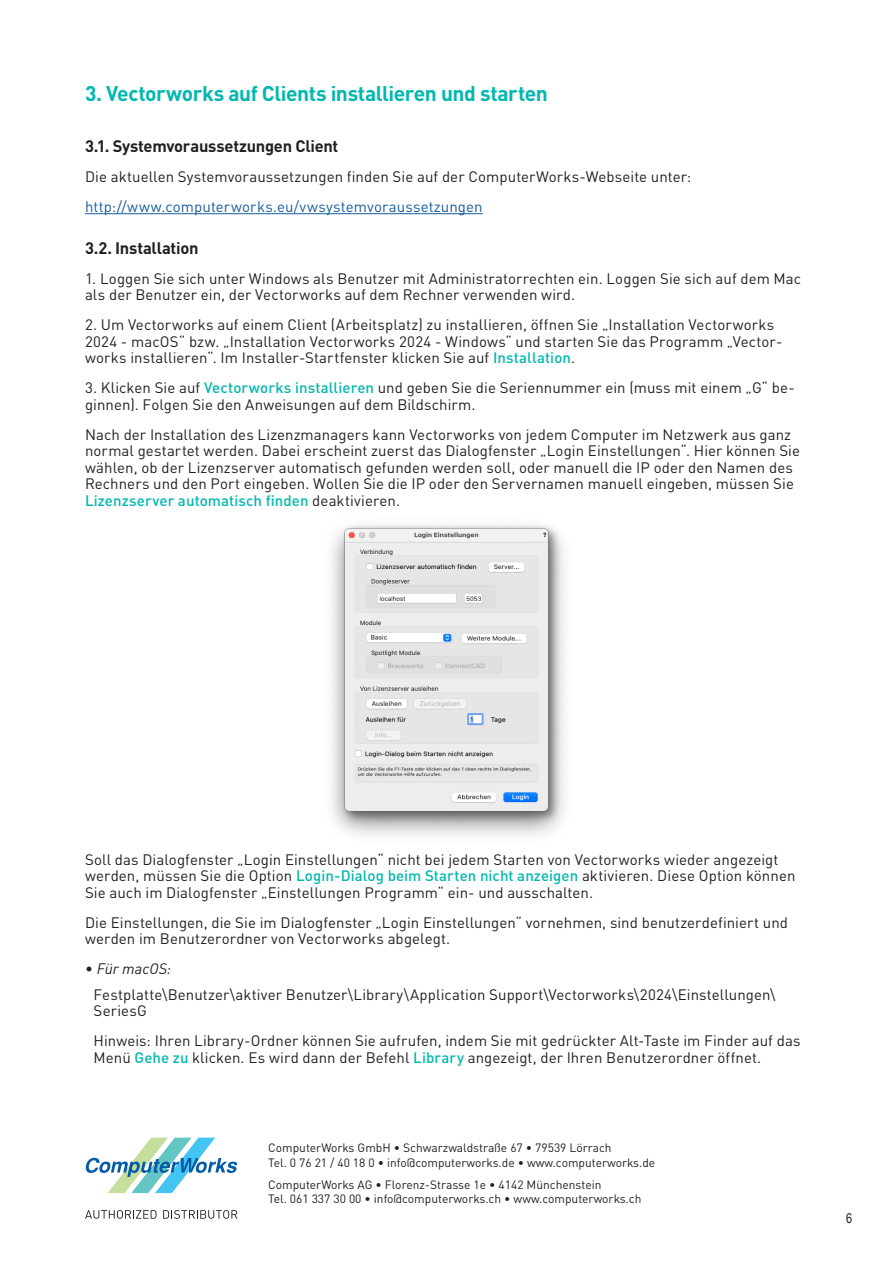
<style>
.page{position:relative;width:893px;height:1263px;background:#fff}
.page>*{position:absolute;margin:0;border:0;box-sizing:border-box;transform-origin:0 0}
.Hauptüberschrift{font:700 21px "DIN Pro";letter-spacing:-.02em;color:#00b8af}
.Zwischenüberschrift{font:700 16.5px "DIN Pro";letter-spacing:-.015em;color:#231f20}
.Fließtext{font:15px/16.5px "DIN Pro";letter-spacing:.005em;color:#231f20}
.Fließtext-2{font:15px "DIN Pro";letter-spacing:.01em;color:#175d9e}
.Fließtext-3{font:italic 15px "DIN Pro";color:#231f20}
.Notiz{font:13.5px "Arial Narrow";color:#231f20}
.t1{font:12px/14.4px "DIN Pro";color:#231f20}
.s1{font-weight:500;color:#00b8af}
.s2{font-style:normal}
</style>
<div class="page">
<svg style="left:86px;top:1138px;width:151px;height:55px"></svg>
<svg style="left:85px;top:1210px;width:72px;height:9px"></svg>
<svg style="left:163px;top:1210px;width:74px;height:9px"></svg>
<hr style="left:85px;top:213px;width:398px;height:1px;background:#175d9e">
<img style="left:331px;top:524px;width:234px;height:312px">
<p class="Hauptüberschrift" style="left:85px;top:75px;width:464px">3. Vectorworks auf Clients installieren und starten</p>
<p class="Zwischenüberschrift" style="left:85px;top:132px;width:255px">3.1. Systemvoraussetzungen Client</p>
<p class="Fließtext" style="left:85px;top:166px;width:608px">Die aktuellen Systemvoraussetzungen finden Sie auf der ComputerWorks-Webseite unter:</p>
<p class="Fließtext-2" style="left:85px;top:194px;width:399px">http://www.computerworks.eu/vwsystemvoraussetzungen</p>
<p class="Zwischenüberschrift" style="left:85px;top:234px;width:115px">3.2. Installation</p>
<p class="Fließtext" style="left:85px;top:269px;width:718px">1. Loggen Sie sich unter Windows als Benutzer mit Administratorrechten ein. Loggen Sie sich auf dem Mac als der Benutzer ein, der Vectorworks auf dem Rechner verwenden wird.</p>
<p class="Fließtext" style="left:85px;top:315px;width:699px">2. Um Vectorworks auf einem Client (Arbeitsplatz) zu installieren, öffnen Sie „Installation Vectorworks<br>2024 - macOS“ bzw. „Installation Vectorworks 2024 - Windows“ und starten Sie das Programm „Vector&shy;works installieren“. Im Installer-Startfenster klicken Sie auf <span class="s1">Installation</span>.</p>
<p class="Fließtext" style="left:85px;top:378px;width:711px">3. Klicken Sie auf <span class="s1">Vectorworks installieren</span> und geben Sie die Seriennummer ein (muss mit einem „G“ be&shy;ginnen). Folgen Sie den Anweisungen auf dem Bildschirm.</p>
<p class="Fließtext" style="left:85px;top:425px;width:717px">Nach der Installation des Lizenzmanagers kann Vectorworks von jedem Computer im Netzwerk aus ganz normal gestartet werden. Dabei erscheint zuerst das Dialogfenster „Login Einstellungen“. Hier können Sie wählen, ob der Lizenzserver automatisch gefunden werden soll, oder manuell die IP oder den Namen des Rechners und den Port eingeben. Wollen Sie die IP oder den Servernamen manuell eingeben, müssen Sie <span class="s1">Lizenzserver automatisch finden</span> deaktivieren.</p>
<p class="Fließtext" style="left:85px;top:849px;width:712px">Soll das Dialogfenster „Login Einstellungen“ nicht bei jedem Starten von Vectorworks wieder angezeigt werden, müssen Sie die Option <span class="s1">Login-Dialog beim Starten nicht anzeigen</span> aktivieren. Diese Option können<br>Sie auch im Dialogfenster „Einstellungen Programm“ ein- und ausschalten.</p>
<p class="Fließtext" style="left:85px;top:912px;width:705px">Die Einstellungen, die Sie im Dialogfenster „Login Einstellungen“ vornehmen, sind benutzerdefiniert und werden im Benutzerordner von Vectorworks abgelegt.</p>
<p class="Fließtext-3" style="left:85px;top:957px;width:88px"><span class="s2">•</span> Für macOS:</p>
<p class="Fließtext" style="left:94px;top:984px;width:683px">Festplatte\Benutzer\aktiver Benutzer\Library\Application Support\Vectorworks\2024\Einstellungen\<br>SeriesG</p>
<p class="Fließtext" style="left:94px;top:1031px;width:708px">Hinweis: Ihren Library-Ordner können Sie aufrufen, indem Sie mit gedrückter Alt-Taste im Finder auf das<br>Menü <span class="s1">Gehe zu</span> klicken. Es wird dann der Befehl <span class="s1">Library</span> angezeigt, der Ihren Benutzerordner öffnet.</p>
<p class="t1" style="left:268px;top:1139px;width:389px">ComputerWorks GmbH • Schwarzwaldstraße 67 • 79539 Lörrach<br>Tel. 0 76 21 / 40 18 0 • info@computerworks.de • www.computerworks.de</p>
<p class="t1" style="left:268px;top:1176px;width:375px">ComputerWorks AG • Florenz-Strasse 1e • 4142 Münchenstein<br>Tel. 061 337 30 00 • info@computerworks.ch • www.computerworks.ch</p>
<p class="Notiz" style="left:846px;top:1209px;width:8px">6</p>
</div>
